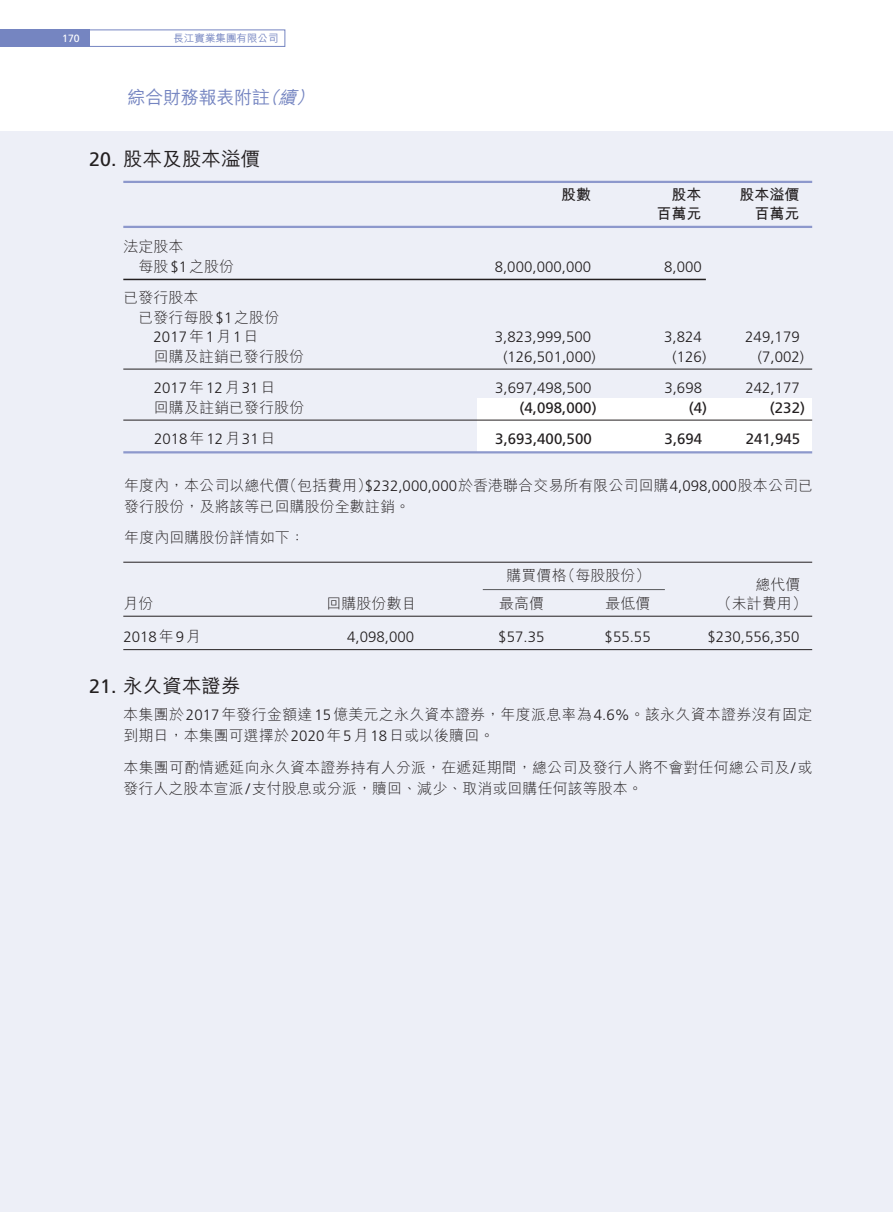
<style>
.page{position:relative;width:893px;height:1212px;background:#fff}
.page>*{position:absolute;margin:0;border:0;box-sizing:border-box;transform-origin:0 0}
.t1{font:500 19.5px "M Hei HK";letter-spacing:.005em;color:#231f20}
.t2{font:500 18px "M Hei HK";letter-spacing:-.01em;color:#7585c1}
.t3{font:300 15px/21px "M Hei HK";letter-spacing:.005em;color:#231f20}
.t4{font:300 15px "Frutiger";letter-spacing:.005em;color:#231f20}
.t5{font:15px "Frutiger";letter-spacing:.005em;color:#231f20}
.t6{font:700 15px "M Hei HK";letter-spacing:.005em;color:#231f20}
.t7{font:500 10.5px "M Hei HK";letter-spacing:.005em;color:#7585c1}
.t8{font:10.5px "Frutiger";color:#fff}
.s1{font-style:italic}
.s2{font-family:"Frutiger";font-weight:400}
.s3{font-family:"Frutiger"}
.s4{font-family:"M Hei HK"}
</style>
<div class="page">
<div style="left:0;top:132px;width:893px;height:1080px;background:#edeff7"></div>
<div style="left:0;top:29px;width:90px;height:18px;background:#7585c1"></div>
<div style="left:50px;top:30px;width:235px;height:17px;border:1px solid #7585c1"></div>
<div style="left:477px;top:398px;width:335px;height:54px;background:#fff"></div>
<hr style="left:123px;top:181px;width:689px;height:2px;background:#8d98cc">
<hr style="left:123px;top:226px;width:689px;height:2px;background:#8d98cc">
<hr style="left:123px;top:279px;width:583px;height:1px;background:#231f20">
<hr style="left:123px;top:369px;width:689px;height:1px;background:#231f20">
<hr style="left:123px;top:420px;width:689px;height:1px;background:#231f20">
<hr style="left:123px;top:451px;width:689px;height:2px;background:#8d98cc">
<hr style="left:123px;top:562px;width:689px;height:1px;background:#231f20">
<hr style="left:123px;top:616px;width:689px;height:1px;background:#231f20">
<hr style="left:123px;top:649px;width:689px;height:1px;background:#231f20">
<hr style="left:483px;top:589px;width:182px;height:1px;background:#57585a">
<p class="t8" style="left:62px;top:32px;width:19px">170</p>
<p class="t7" style="left:173px;top:31px;width:107px">長江實業集團有限公司</p>
<p class="t2" style="left:128px;top:84px;width:194px">綜合財務報表附註<span class="s1">（續）</span></p>
<h1 class="t1" style="left:89px;top:145px;width:172px"><span class="s2">20.</span> 股本及股本溢價</h1>
<p class="t3" style="left:138px;top:236px;width:97px;line-height:19.5px;text-indent:-15px">法定股本<br>每股<span class="s3">$1</span>之股份</p>
<p class="t6" style="left:561px;top:183px;width:32px">股數</p>
<p class="t6" style="left:672px;top:183px;width:32px">股本</p>
<p class="t6" style="left:739px;top:183px;width:62px">股本溢價</p>
<p class="t6" style="left:656px;top:203px;width:47px">百萬元</p>
<p class="t6" style="left:754px;top:203px;width:47px">百萬元</p>
<p class="t4" style="left:495px;top:258px;width:98px">8,000,000,000</p>
<p class="t4" style="left:664px;top:258px;width:39px">8,000</p>
<p class="t3" style="left:139px;top:287px;width:142px;line-height:19.5px;text-indent:-15px">已發行股本<br>已發行每股<span class="s3">$1</span>之股份</p>
<p class="t4" style="left:154px;top:329px;width:106px">2017<span class="s4">年</span>1<span class="s4">月</span>1<span class="s4">日</span></p>
<p class="t4" style="left:495px;top:329px;width:98px">3,823,999,500</p>
<p class="t4" style="left:664px;top:329px;width:39px">3,824</p>
<p class="t4" style="left:745px;top:329px;width:56px">249,179</p>
<p class="t3" style="left:154px;top:345px;width:152px">回購及註銷已發行股份</p>
<p class="t4" style="left:503px;top:348px;width:94px">(126,501,000)</p>
<p class="t4" style="left:673px;top:348px;width:35px">(126)</p>
<p class="t4" style="left:758px;top:348px;width:48px">(7,002)</p>
<p class="t4" style="left:154px;top:380px;width:123px">2017<span class="s4">年</span>12<span class="s4">月</span>31<span class="s4">日</span></p>
<p class="t4" style="left:495px;top:380px;width:98px">3,697,498,500</p>
<p class="t4" style="left:664px;top:380px;width:39px">3,698</p>
<p class="t4" style="left:745px;top:380px;width:56px">242,177</p>
<p class="t3" style="left:154px;top:396px;width:152px">回購及註銷已發行股份</p>
<p class="t5" style="left:519px;top:399px;width:79px">(4,098,000)</p>
<p class="t5" style="left:689px;top:399px;width:20px">(4)</p>
<p class="t5" style="left:770px;top:399px;width:37px">(232)</p>
<p class="t4" style="left:154px;top:431px;width:123px">2018<span class="s4">年</span>12<span class="s4">月</span>31<span class="s4">日</span></p>
<p class="t5" style="left:495px;top:430px;width:98px">3,693,400,500</p>
<p class="t5" style="left:665px;top:430px;width:39px">3,694</p>
<p class="t5" style="left:746px;top:430px;width:56px">241,945</p>
<p class="t3" style="left:124px;top:474px;width:690px">年度內，本公司以總代價（包括費用）<span class="s3">$232,000,000</span>於香港聯合交易所有限公司回購<span class="s3">4,098,000</span>股本公司已發行股份，及將該等已回購股份全數註銷。</p>
<p class="t3" style="left:124px;top:527px;width:182px">年度內回購股份詳情如下：</p>
<p class="t3" style="left:506px;top:564px;width:146px">購買價格（每股股份）</p>
<p class="t3" style="left:755px;top:573px;width:47px">總代價</p>
<p class="t3" style="left:123px;top:593px;width:32px">月份</p>
<p class="t3" style="left:326px;top:593px;width:92px">回購股份數目</p>
<p class="t3" style="left:499px;top:593px;width:47px">最高價</p>
<p class="t3" style="left:605px;top:593px;width:47px">最低價</p>
<p class="t3" style="left:717px;top:593px;width:92px">（未計費用）</p>
<p class="t4" style="left:123px;top:629px;width:79px">2018<span class="s4">年</span>9<span class="s4">月</span></p>
<p class="t4" style="left:347px;top:629px;width:69px">4,098,000</p>
<p class="t4" style="left:498px;top:629px;width:48px">$57.35</p>
<p class="t4" style="left:605px;top:629px;width:48px">$55.55</p>
<p class="t4" style="left:707px;top:629px;width:94px">$230,556,350</p>
<h1 class="t1" style="left:89px;top:671px;width:153px"><span class="s2">21.</span> 永久資本證券</h1>
<p class="t3" style="left:123px;top:704px;width:691px">本集團於<span class="s3">2017</span>年發行金額達<span class="s3">15</span>億美元之永久資本證券，年度派息率為<span class="s3">4.6%</span>。該永久資本證券沒有固定到期日，本集團可選擇於<span class="s3">2020</span>年<span class="s3">5</span>月<span class="s3">18</span>日或以後贖回。</p>
<p class="t3" style="left:123px;top:756px;width:690px">本集團可酌情遞延向永久資本證券持有人分派，在遞延期間，總公司及發行人將不會對任何總公司及<span class="s3">/</span>或發行人之股本宣派<span class="s3">/</span>支付股息或分派，贖回、減少、取消或回購任何該等股本。</p>
</div>
